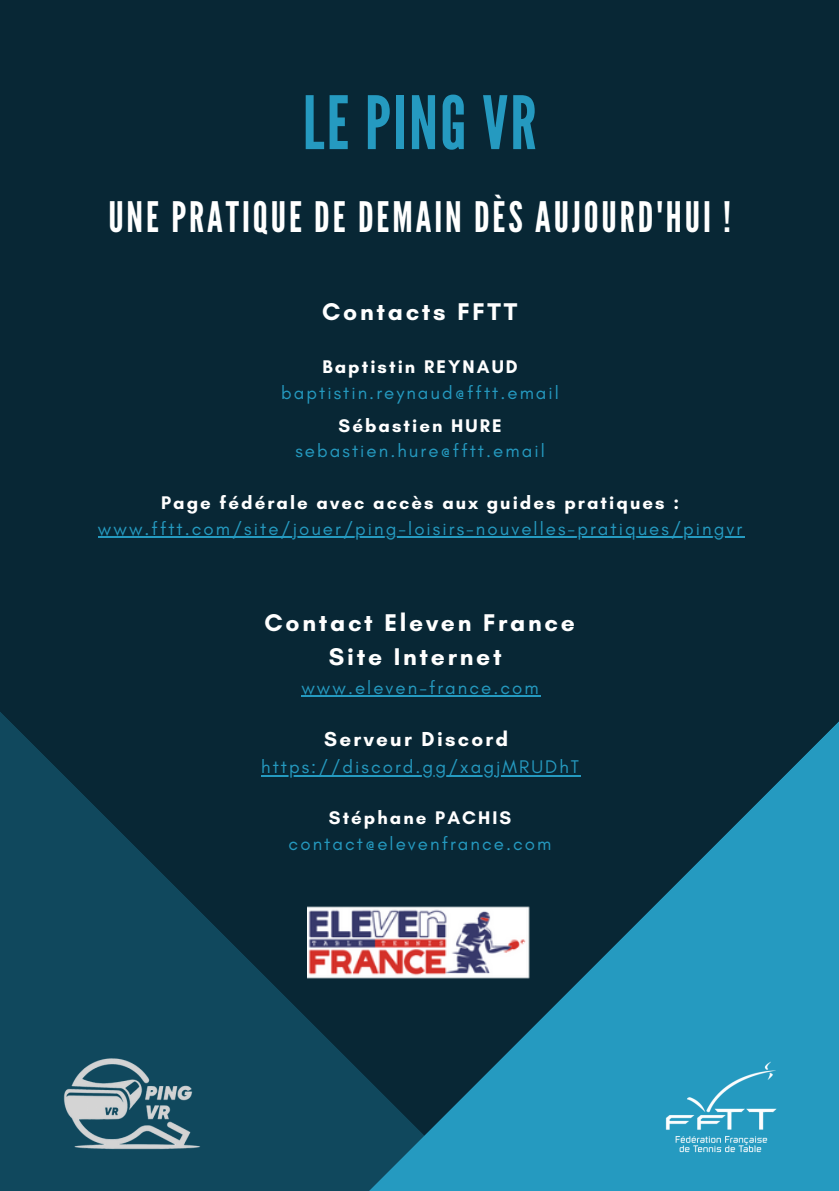
<style>
.page{position:relative;width:839px;height:1191px;background:#fff}
.page>*{position:absolute;margin:0;border:0;box-sizing:border-box;transform-origin:0 0}
.t1{font:73.4px "League Gothic";letter-spacing:.03em;color:#259ac0}
.t2{font:42px "League Gothic";letter-spacing:.07em;color:#fff}
.t3{font:700 24.6px/34.4px "Glacial Indifference";letter-spacing:.11em;color:#fff;text-align:center}
.t4{font:700 20.6px "Glacial Indifference";letter-spacing:.11em;color:#fff}
.t5{font:18.6px "Glacial Indifference";letter-spacing:.11em;color:#259ac0}
.t6{font:700 18.6px "Glacial Indifference";letter-spacing:.11em;color:#fff}
</style>
<div class="page">
<div style="left:0;top:0;width:838px;height:1191px;background:#082735"></div>
<svg style="left:0;top:712px;width:312px;height:479px;fill:#10485d"></svg>
<svg style="left:312px;top:722px;width:526px;height:469px"></svg>
<img style="left:659px;top:1055px;width:122px;height:102px">
<img style="left:58px;top:1055px;width:157px;height:99px">
<img style="left:307px;top:906px;width:222px;height:72px">
<hr style="left:301px;top:695px;width:240px;height:2px;background:#259ac0">
<hr style="left:261px;top:775px;width:320px;height:1px;background:#259ac0">
<hr style="left:98px;top:536px;width:646px;height:2px;background:#259ac0">
<h1 class="t1" style="left:303px;top:80px;width:235px">LE PING VR</h1>
<h2 class="t2" style="left:108px;top:193px;width:624px">UNE PRATIQUE DE DEMAIN DÈS AUJOURD'HUI !</h2>
<h3 class="t3" style="left:322px;top:294px;width:197px">Contacts FFTT</h3>
<p class="t6" style="left:322px;top:356px;width:197px">Baptistin REYNAUD</p>
<p class="t5" style="left:281px;top:382px;width:279px">baptistin.reynaud@fftt.email</p>
<p class="t6" style="left:338px;top:414px;width:165px">Sébastien HURE</p>
<p class="t5" style="left:295px;top:440px;width:251px">sebastien.hure@fftt.email</p>
<p class="t6" style="left:161px;top:492px;width:519px">Page fédérale avec accès aux guides pratiques :</p>
<p class="t5" style="left:98px;top:518px;width:646px">www.fftt.com/site/jouer/ping-loisirs-nouvelles-pratiques/pingvr</p>
<h3 class="t3" style="left:264px;top:605px;width:312px">Contact Eleven France<br>Site Internet</h3>
<p class="t5" style="left:301px;top:676px;width:239px">www.eleven-france.com</p>
<p class="t4" style="left:324px;top:727px;width:186px">Serveur Discord</p>
<p class="t5" style="left:261px;top:756px;width:319px">https://discord.gg/xagjMRUDhT</p>
<p class="t6" style="left:329px;top:807px;width:184px">Stéphane PACHIS</p>
<p class="t5" style="left:288px;top:832px;width:264px">contact@elevenfrance.com</p>
</div>
